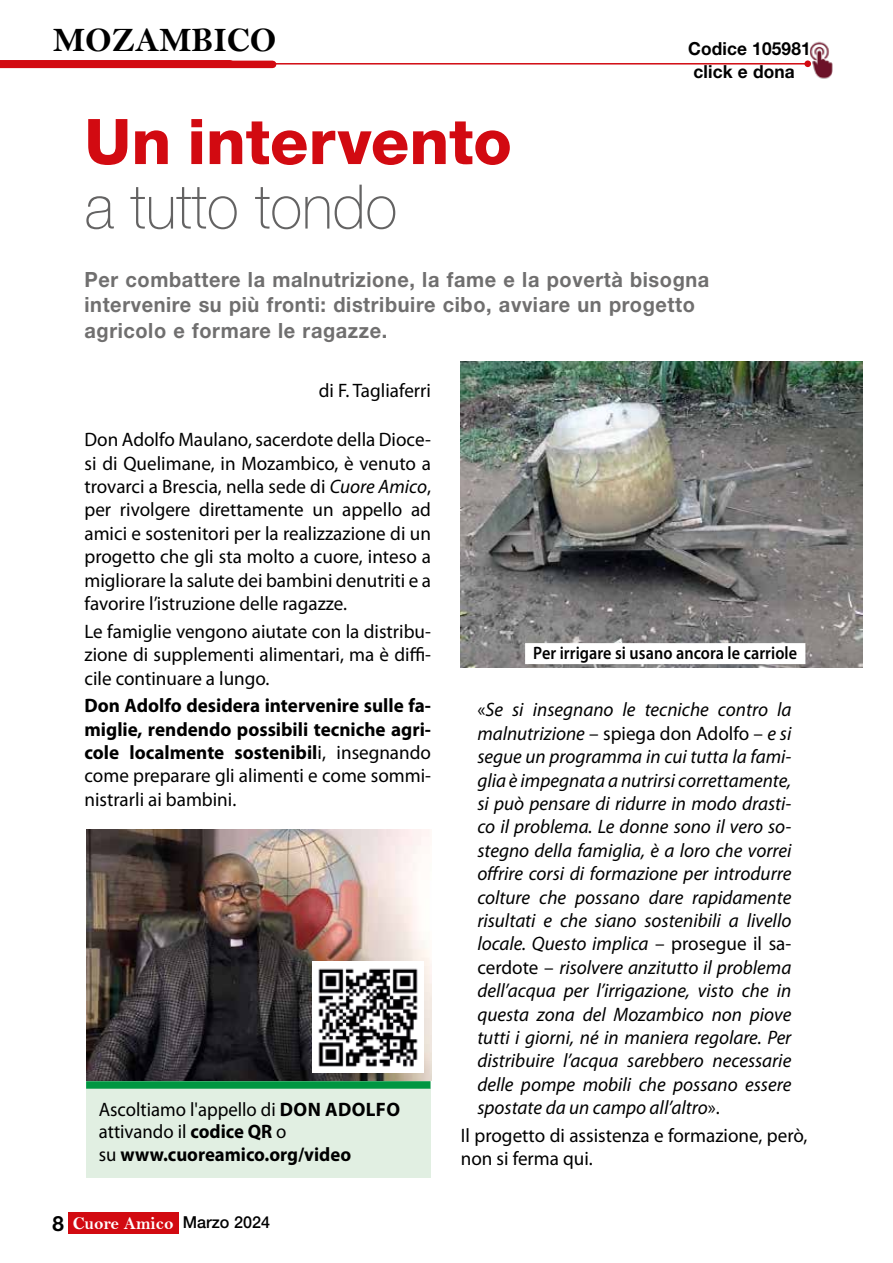
<style>
.page{position:relative;width:893px;height:1263px;background:#fff}
.page>*{position:absolute;margin:0;border:0;box-sizing:border-box;transform-origin:0 0}
.t1{font:800 63px "Helvetica Neue LT Pro";color:#d20a11}
.t2{font:100 61.5px "Helvetica Neue LT Pro";color:#646363;scale:.96 1}
.t3{font:34.5px "Bell MT Bold";color:#000}
.t4{font:700 21px/25.2px "Helvetica Neue LT Std";letter-spacing:.03em;color:#706f6f;scale:.95 1}
.t5{font:italic 19.5px/23.4px "Myriad Pro";color:#000;text-align:justify}
.t6{font:19.5px/23.4px "Myriad Pro";color:#000;text-align:justify}
.t7{font:700 19.5px/23.4px "Myriad Pro";color:#000;text-align:justify}
.t8{font:600 18px "Myriad Pro";letter-spacing:.005em;color:#000;scale:.9 1}
.t9{font:700 18px/22.8px "Helvetica Neue LT Pro";letter-spacing:.01em;color:#000;text-align:center;scale:.96 1}
.t10{font:18px "Bell MT Bold";color:#fff}
.s1{font-style:italic}
.s2{font-weight:400}
.s3{font-style:normal}
.s4{font-family:"Helvetica Neue LT Pro";font-weight:700;font-size:21px;color:#000}
.s5{font-family:"Helvetica Neue LT Pro";font-weight:500;font-size:16.5px;color:#000}
</style>
<div class="page">
<hr style="left:68px;top:63px;width:740px;height:2px;background:#d20a11">
<div style="left:0;top:60px;width:230px;height:8px;background:#d20a11"></div>
<div style="left:68px;top:1212px;width:111px;height:21px;background:#d20a11"></div>
<div style="left:0;top:61px;width:273px;height:7px;background:#d20a11"></div>
<img style="left:460px;top:361px;width:402px;height:307px">
<div style="left:86px;top:1088px;width:345px;height:90px;background:#e1efe2"></div>
<div style="left:90px;top:1081px;width:337px;height:8px;background:#009641"></div>
<img style="left:86px;top:830px;width:346px;height:251px">
<img style="left:313px;top:962px;width:110px;height:111px">
<div style="left:525px;top:643px;width:280px;height:21px;background:#fff"></div>
<img style="left:806px;top:41px;width:27px;height:37px">
<h3 class="t3" style="left:53px;top:20px;width:225px">MOZAMBICO</h3>
<h1 class="t1" style="left:84px;top:104px;width:429px">Un intervento</h1>
<h2 class="t2" style="left:84px;top:172px;width:327px">a tutto tondo</h2>
<p class="t9" style="left:688px;top:37px;width:129px">Codice 105981 click e dona</p>
<p class="t4" style="left:84px;top:267px;width:659px">Per combattere la malnutrizione, la fame e la povertà bisogna intervenire su più fronti: distribuire cibo, avviare un progetto agricolo e formare le ragazze.</p>
<p class="t6" style="left:319px;top:379px;width:114px">di F. Tagliaferri</p>
<p class="t6" style="left:84px;top:428px;width:348px">Don Adolfo Maulano, sacerdote della Dioce&shy;si di Quelimane, in Mozambico, è venuto a trovarci a Brescia, nella sede di <span class="s1">Cuore Amico</span>, per rivolgere direttamente un appello ad amici e sostenitori per la realizzazione di un progetto che gli sta molto a cuore, inteso a migliorare la salute dei bambini denutriti e a favorire l’istruzione delle ragazze.</p>
<p class="t6" style="left:84px;top:619px;width:348px">Le famiglie vengono aiutate con la distribu&shy;zione di supplementi alimentari, ma è diffi&shy;cile continuare a lungo.</p>
<p class="t7" style="left:84px;top:693px;width:348px">Don Adolfo desidera intervenire sulle fa&shy;miglie, rendendo possibili tecniche agri&shy;cole localmente sostenibil<span class="s2">i, insegnando come preparare gli alimenti e come sommi&shy;nistrarli ai bambini.</span></p>
<p class="t5" style="left:477px;top:698px;width:316px"><span class="s3">«</span>Se si insegnano le tecniche contro la malnutrizione <span class="s3">– spiega don Adolfo –</span> e si segue un programma in cui tutta la fami&shy;glia è impegnata a nutrirsi correttamente, si può pensare di ridurre in modo drasti&shy;co il problema. Le donne sono il vero so&shy;stegno della famiglia, è a loro che vorrei offrire corsi di formazione per introdurre colture che possano dare rapidamente risultati e che siano sostenibili a livello locale. Questo implica <span class="s3">– prosegue il sa&shy;cerdote –</span> risolvere anzitutto il problema dell’acqua per l’irrigazione, visto che in questa zona del Mozambico non piove tutti i giorni, né in maniera regolare. Per distribuire l’acqua sarebbero necessarie delle pompe mobili che possano essere spostate da un campo all’altro<span class="s3">».</span></p>
<p class="t6" style="left:461px;top:1123px;width:348px">Il progetto di assistenza e formazione, però, non si ferma qui.</p>
<p class="t8" style="left:533px;top:641px;width:295px">Per irrigare si usano ancora le carriole</p>
<p class="t7" style="left:99px;top:1097px;width:303px;line-height:22.5px;text-align:left"><span class="s2">Ascoltiamo l'appello di</span> DON ADOLFO <span class="s2">attivando il</span> codice QR <span class="s2">o<br>su</span> www.cuoreamico.org/video</p>
<p class="t10" style="left:52px;top:1212px;width:219px"><span class="s4">8</span> Cuore Amico <span class="s5">Marzo 2024</span></p>
</div>
